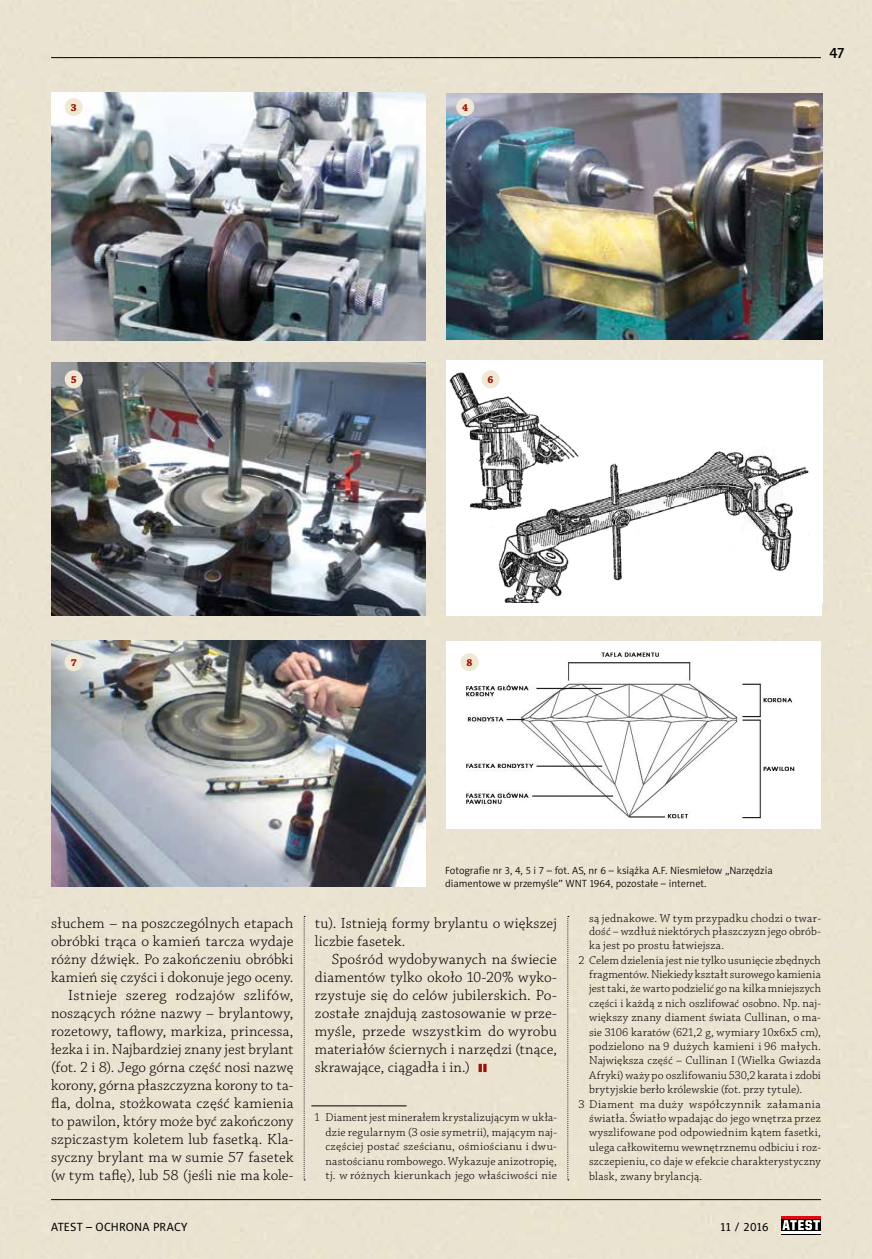
<style>
.page{position:relative;width:872px;height:1259px;background:#eae3d1}
.page>*{position:absolute;margin:0;border:0;box-sizing:border-box;transform-origin:0 0}
.t1{font:300 15.45px/18px "Chaparral Pro";letter-spacing:.01em;color:#000;text-align:right}
.t2{font:15px "Naomi Sans EFN Medium";color:#000}
.t3{font:300 12px/14.4px "Chaparral Pro";letter-spacing:.015em;color:#000;text-align:justify}
.t4{font:300 12px "Chaparral Pro";letter-spacing:.045em;color:#000}
.t5{font:12px "Naomi Sans EFN";letter-spacing:.02em;color:#000}
.t6{font:700 10.65px "Chaparral Pro";color:#9c1006}
.t7{font:10.5px/12.6px "Naomi Sans EFN Light";color:#000}
</style>
<div class="page">
<svg style="left:567px;top:916px;width:2px;height:264px"></svg>
<svg style="left:304px;top:916px;width:1px;height:264px"></svg>
<img style="left:51px;top:93px;width:374px;height:248px">
<img style="left:446px;top:94px;width:376px;height:245px">
<img style="left:51px;top:363px;width:374px;height:252px">
<div style="left:446px;top:361px;width:376px;height:254px;background:#fff"></div>
<img style="left:449px;top:371px;width:360px;height:231px">
<img style="left:51px;top:641px;width:374px;height:246px">
<div style="left:446px;top:641px;width:375px;height:187px;background:#fff"></div>
<img style="left:467px;top:652px;width:327px;height:167px">
<svg style="left:478px;top:1063px;width:8px;height:9px"></svg>
<div style="left:65px;top:98px;width:18px;height:18px;background:#f1e8d4;border-radius:50%"></div>
<div style="left:456px;top:98px;width:18px;height:18px;background:#f1e8d4;border-radius:50%"></div>
<div style="left:65px;top:370px;width:18px;height:18px;background:#f1e8d4;border-radius:50%"></div>
<div style="left:481px;top:370px;width:18px;height:18px;background:#f1e8d4;border-radius:50%"></div>
<div style="left:65px;top:653px;width:18px;height:18px;background:#f1e8d4;border-radius:50%"></div>
<div style="left:460px;top:653px;width:18px;height:18px;background:#f1e8d4;border-radius:50%"></div>
<hr style="left:311px;top:1105px;width:95px;height:1px;background:#000">
<hr style="left:51px;top:1199px;width:770px;height:1px;background:#000">
<hr style="left:51px;top:57px;width:770px;height:1px;background:#000">
<div style="left:781px;top:1218px;width:40px;height:13px;background:#000"></div>
<hr style="left:781px;top:1231px;width:40px;height:2px;background:#fff">
<hr style="left:781px;top:1216px;width:40px;height:2px;background:#e30613">
<hr style="left:781px;top:1233px;width:40px;height:1px;background:#000">
<svg style="left:782px;top:1220px;width:38px;height:10px"></svg>
<p class="t6" style="left:71px;top:101px;width:7px">3</p>
<p class="t6" style="left:462px;top:101px;width:8px">4</p>
<p class="t6" style="left:71px;top:373px;width:8px">5</p>
<p class="t6" style="left:487px;top:373px;width:8px">6</p>
<p class="t2" style="left:829px;top:44px;width:17px">47</p>
<p class="t6" style="left:71px;top:656px;width:7px">7</p>
<p class="t6" style="left:466px;top:656px;width:8px">8</p>
<p class="t7" style="left:445px;top:864px;width:329px">Fotografie nr 3, 4, 5 i 7 – fot. AS, nr 6 – książka A.F. Niesmiełow „Narzędzia diamentowe w przemyśle” WNT 1964, pozostałe – internet.</p>
<p class="t1" style="left:51px;top:915px;width:244px">słuchem – na poszczególnych etapach obróbki trąca o kamień tarcza wydaje różny dźwięk. Po zakończeniu obróbki kamień się czyści i dokonuje jego oceny.<br>Istnieje szereg rodzajów szlifów, noszących różne nazwy – brylantowy, rozetowy, taflowy, markiza, princessa, łezka i in. Najbardziej znany jest brylant (fot. 2 i 8). Jego górna część nosi nazwę korony, górna płaszczyzna korony to ta&shy;fla, dolna, stożkowata część kamienia to pawilon, który może być zakończony szpiczastym koletem lub fasetką. Kla&shy;syczny brylant ma w sumie 57 fasetek (w tym taflę), lub 58 (jeśli nie ma kole-</p>
<p class="t1" style="left:315px;top:915px;width:244px;text-align:left">tu). Istnieją formy brylantu o większej liczbie fasetek.</p>
<p class="t1" style="left:315px;top:951px;width:244px;text-align:justify;text-indent:17px">Spośród wydobywanych na świecie diamentów tylko około 10-20% wyko&shy;rzystuje się do celów jubilerskich. Po&shy;zostałe znajdują zastosowanie w prze&shy;myśle, przede wszystkim do wyrobu materiałów ściernych i narzędzi (tnące, skrawające, ciągadła i in.)</p>
<p class="t3" style="left:325px;top:1111px;width:233px;text-indent:-11px">1 Diament jest minerałem krystalizującym w ukła&shy;dzie regularnym (3 osie symetrii), mającym naj&shy;częściej postać sześcianu, ośmiościanu i dwu&shy;nastościanu rombowego. Wykazuje anizotropię, tj. w różnych kierunkach jego właściwości nie</p>
<p class="t3" style="left:589px;top:912px;width:233px;line-height:12.9px">są jednakowe. W tym przypadku chodzi o twar&shy;dość – wzdłuż niektórych płaszczyzn jego obrób-</p>
<p class="t3" style="left:589px;top:938px;width:136px">ka jest po prostu łatwiejsza.</p>
<p class="t3" style="left:578px;top:953px;width:244px">2 Celem dzielenia jest nie tylko usunięcie zbędnych</p>
<p class="t3" style="left:589px;top:967px;width:233px">fragmentów. Niekiedy kształt surowego kamienia</p>
<p class="t3" style="left:589px;top:982px;width:233px">jest taki, że warto podzielić go na kilka mniejszych</p>
<p class="t3" style="left:589px;top:996px;width:233px">części i każdą z nich oszlifować osobno. Np. naj-</p>
<p class="t3" style="left:589px;top:1010px;width:233px">większy znany diament świata Cullinan, o ma-</p>
<p class="t3" style="left:589px;top:1025px;width:233px">sie 3106 karatów (621,2 g, wymiary 10x6x5 cm),</p>
<p class="t3" style="left:589px;top:1039px;width:233px">podzielono na 9 dużych kamieni i 96 małych.</p>
<p class="t3" style="left:589px;top:1054px;width:233px">Największa część – Cullinan I (Wielka Gwiazda</p>
<p class="t3" style="left:589px;top:1068px;width:233px">Afryki) waży po oszlifowaniu 530,2 karata i zdobi</p>
<p class="t3" style="left:589px;top:1082px;width:214px">brytyjskie berło królewskie (fot. przy tytule).</p>
<p class="t4" style="left:578px;top:1097px;width:244px">3 Diament ma duży współczynnik załamania</p>
<p class="t3" style="left:589px;top:1111px;width:233px">światła. Światło wpadając do jego wnętrza przez</p>
<p class="t3" style="left:589px;top:1126px;width:233px">wyszlifowane pod odpowiednim kątem fasetki,</p>
<p class="t3" style="left:589px;top:1140px;width:233px">ulega całkowitemu wewnętrznemu odbiciu i roz-</p>
<p class="t3" style="left:589px;top:1154px;width:233px">szczepieniu, co daje w efekcie charakterystyczny</p>
<p class="t3" style="left:589px;top:1169px;width:115px">blask, zwany brylancją.</p>
<p class="t5" style="left:51px;top:1220px;width:138px">ATEST – OCHRONA PRACY</p>
<p class="t5" style="left:720px;top:1220px;width:49px">11 / 2016</p>
</div>
